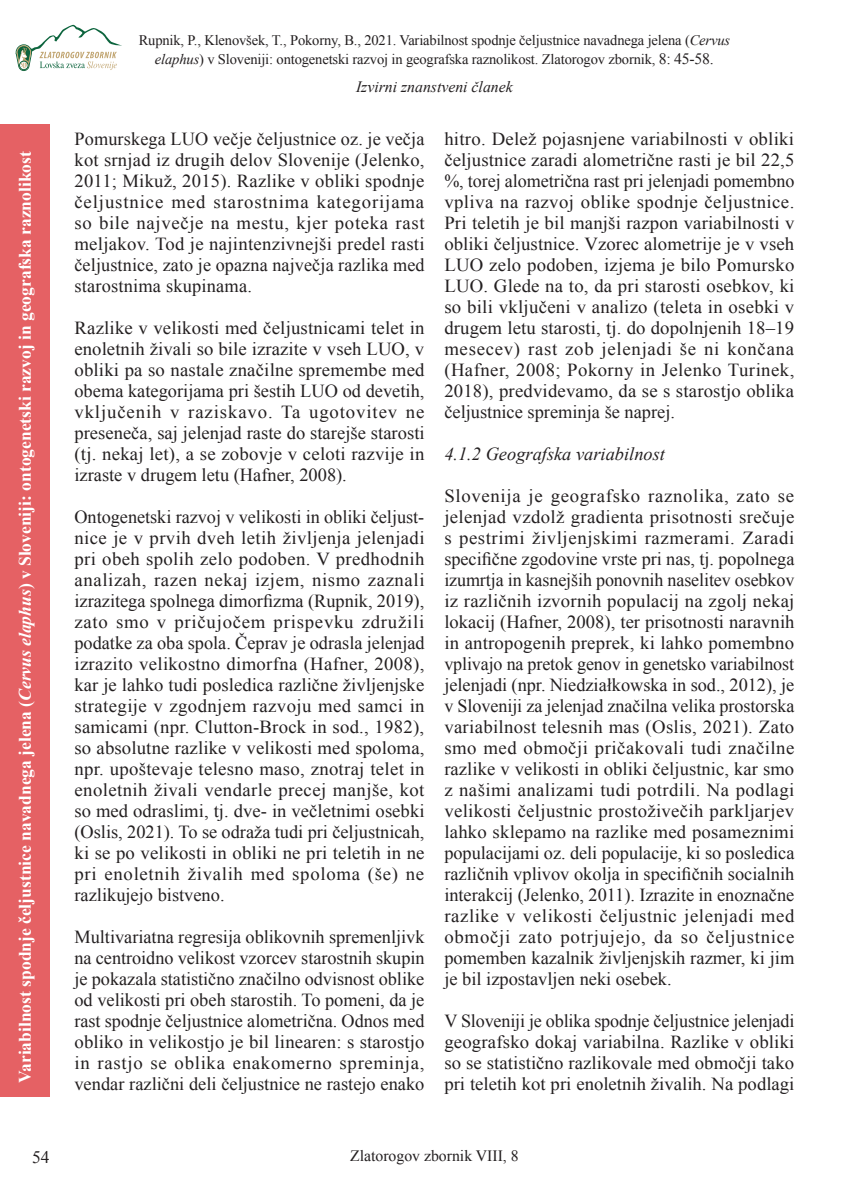
<style>
.page{position:relative;width:844px;height:1191px;background:#fff}
.page>*{position:absolute;margin:0;border:0;box-sizing:border-box;transform-origin:0 0}
.Navaden{font:18.38px/21px "Times New Roman";color:#231f20;text-align:justify}
.Navaden-2{font:italic 18.38px "Times New Roman";color:#231f20}
.t1{font:700 17.5px "Times New Roman";color:#fff}
.t2{font:17.5px "Times New Roman";color:#231f20}
.t3{font:15.75px "Times New Roman";color:#231f20}
.t4{font:italic 15.75px "Times New Roman";color:#231f20}
.t5{font:14.53px/18.9px "Times New Roman";letter-spacing:-.01em;color:#231f20;text-align:center}
.s1{font-style:italic}
.s2{font-size:15.75px}
</style>
<div class="page">
<svg style="left:16px;top:25px;width:106px;height:46px"></svg>
<div style="left:0;top:124px;width:50px;height:972px;background:#e56164"></div>
<p class="t1" style="left:13px;top:1083px;width:933px;rotate:-90deg">Variabilnost spodnje čeljustnice navadnega jelena (<span class="s1">Cervus elaphus</span>) v Sloveniji: ontogenetski razvoj in geografska raznolikost</p>
<p class="t2" style="left:32px;top:1145px;width:19px">54</p>
<p class="t5" style="left:139px;top:30px;width:592px">Rupnik, P., Klenovšek, T., Pokorny, B., 2021. Variabilnost spodnje čeljustnice navadnega jelena (<span class="s1">Cervus elaphus</span>) v Sloveniji: ontogenetski razvoj in geografska raznolikost. Zlatorogov zbornik, <span class="s2">8: 45-58.</span></p>
<p class="t4" style="left:356px;top:76px;width:158px">Izvirni znanstveni članek</p>
<p class="Navaden" style="left:74px;top:128px;width:351px">Pomurskega LUO večje čeljustnice oz. je večja kot srnjad iz drugih delov Slovenije (Jelenko, 2011; Mikuž, 2015). Razlike v obliki spodnje čeljustnice med starostnima kategorijama so bile največje na mestu, kjer poteka rast meljakov. Tod je najintenzivnejši predel rasti čeljustnice, zato je opazna največja razlika med starostnima skupinama.</p>
<p class="Navaden" style="left:74px;top:317px;width:351px">Razlike v velikosti med čeljustnicami telet in enoletnih živali so bile izrazite v vseh LUO, v obliki pa so nastale značilne spremembe med obema kategorijama pri šestih LUO od devetih, vključenih v raziskavo. Ta ugotovitev ne preseneča, saj jelenjad raste do starejše starosti (tj. nekaj let), a se zobovje v celoti razvije in izraste v drugem letu (Hafner, 2008).</p>
<p class="Navaden" style="left:74px;top:506px;width:351px">Ontogenetski razvoj v velikosti in obliki čeljust&shy;nice je v prvih dveh letih življenja jelenjadi pri obeh spolih zelo podoben. V predhodnih analizah, razen nekaj izjem, nismo zaznali izrazitega spolnega dimorfizma (Rupnik, 2019), zato smo v pričujočem prispevku združili podatke za oba spola. Čeprav je odrasla jelenjad izrazito velikostno dimorfna (Hafner, 2008), kar je lahko tudi posledica različne življenjske strategije v zgodnjem razvoju med samci in samicami (npr. Clutton-Brock in sod., 1982), so absolutne razlike v velikosti med spoloma, npr. upoštevaje telesno maso, znotraj telet in enoletnih živali vendarle precej manjše, kot so med odraslimi, tj. dve- in večletnimi osebki (Oslis, 2021). To se odraža tudi pri čeljustnicah, ki se po velikosti in obliki ne pri teletih in ne pri enoletnih živalih med spoloma (še) ne razlikujejo bistveno.</p>
<p class="Navaden" style="left:74px;top:926px;width:351px">Multivariatna regresija oblikovnih spremenljivk na centroidno velikost vzorcev starostnih skupin je pokazala statistično značilno odvisnost oblike od velikosti pri obeh starostih. To pomeni, da je rast spodnje čeljustnice alometrična. Odnos med obliko in velikostjo je bil linearen: s starostjo in rastjo se oblika enakomerno spreminja, vendar različni deli čeljustnice ne rastejo enako</p>
<p class="Navaden" style="left:444px;top:128px;width:351px">hitro. Delež pojasnjene variabilnosti v obliki čeljustnice zaradi alometrične rasti je bil 22,5 %, torej alometrična rast pri jelenjadi pomembno vpliva na razvoj oblike spodnje čeljustnice.<br>Pri teletih je bil manjši razpon variabilnosti v obliki čeljustnice. Vzorec alometrije je v vseh LUO zelo podoben, izjema je bilo Pomursko LUO. Glede na to, da pri starosti osebkov, ki so bili vključeni v analizo (teleta in osebki v drugem letu starosti, tj. do dopolnjenih 18–19 mesecev) rast zob jelenjadi še ni končana (Hafner, 2008; Pokorny in Jelenko Turinek, 2018), predvidevamo, da se s starostjo oblika čeljustnice spreminja še naprej.</p>
<p class="Navaden-2" style="left:444px;top:441px;width:222px">4.1.2 Geografska variabilnost</p>
<p class="Navaden" style="left:444px;top:485px;width:351px">Slovenija je geografsko raznolika, zato se jelenjad vzdolž gradienta prisotnosti srečuje s pestrimi življenjskimi razmerami. Zaradi specifične zgodovine vrste pri nas, tj. popolnega izumrtja in kasnejših ponovnih naselitev osebkov iz različnih izvornih populacij na zgolj nekaj lokacij (Hafner, 2008), ter prisotnosti naravnih in antropogenih preprek, ki lahko pomembno vplivajo na pretok genov in genetsko variabilnost jelenjadi (npr. Niedziałkowska in sod., 2012), je v Sloveniji za jelenjad značilna velika prostorska variabilnost telesnih mas (Oslis, 2021). Zato smo med območji pričakovali tudi značilne razlike v velikosti in obliki čeljustnic, kar smo z našimi analizami tudi potrdili. Na podlagi velikosti čeljustnic prostoživečih parkljarjev lahko sklepamo na razlike med posameznimi populacijami oz. deli populacije, ki so posledica različnih vplivov okolja in specifičnih socialnih interakcij (Jelenko, 2011). Izrazite in enoznačne razlike v velikosti čeljustnic jelenjadi med območji zato potrjujejo, da so čeljustnice pomemben kazalnik življenjskih razmer, ki jim je bil izpostavljen neki osebek.</p>
<p class="Navaden" style="left:444px;top:1010px;width:351px">V Sloveniji je oblika spodnje čeljustnice jelenjadi geografsko dokaj variabilna. Razlike v obliki so se statistično razlikovale med območji tako pri teletih kot pri enoletnih živalih. Na podlagi</p>
<p class="t3" style="left:350px;top:1145px;width:170px">Zlatorogov zbornik VIII, 8</p>
</div>
